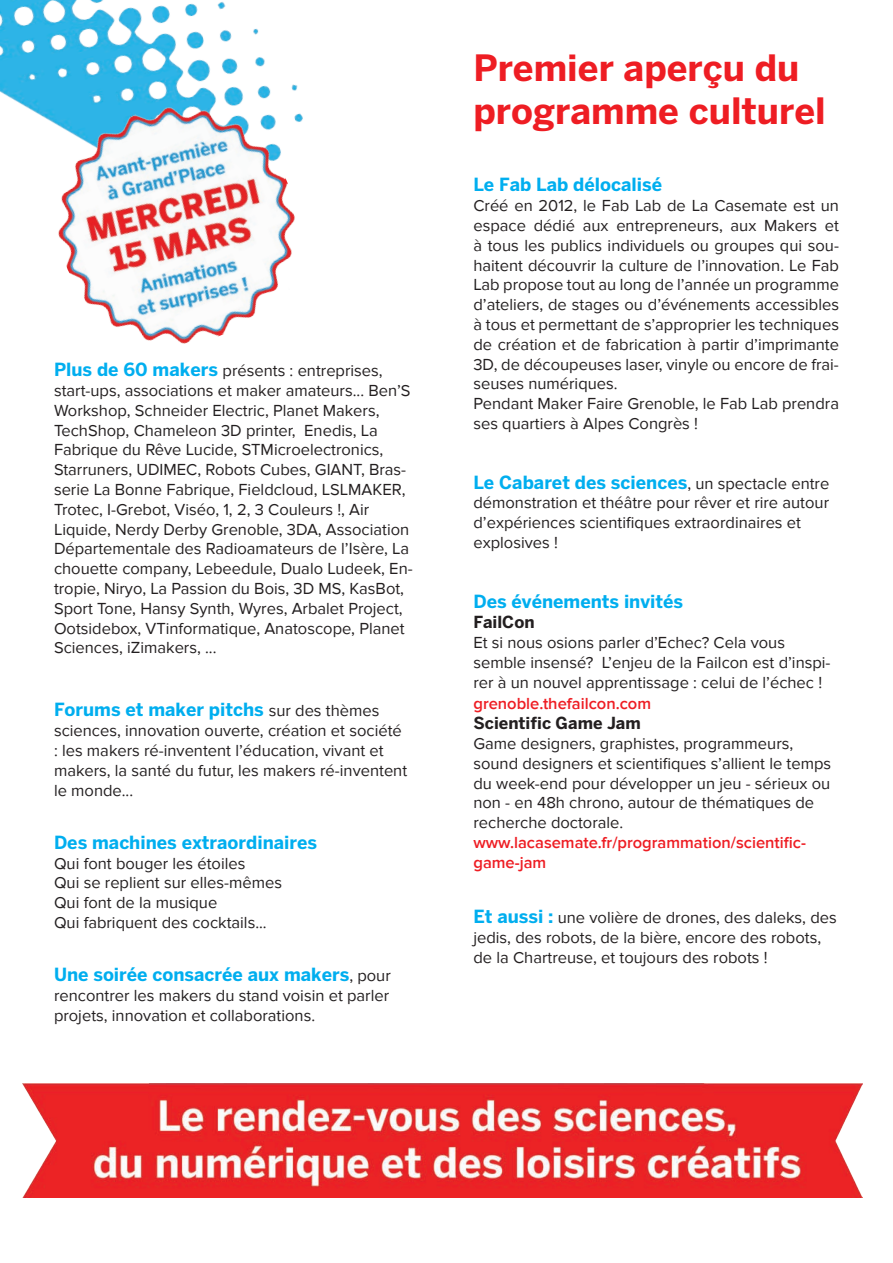
<style>
.page{position:relative;width:893px;height:1263px;background:#fff}
.page>*{position:absolute;margin:0;border:0;box-sizing:border-box;transform-origin:0 0}
.t1{font:700 36px/43.2px "Benton Sans";color:#ee1d23}
.t2{font:700 18px "Benton Sans";color:#00aeef}
.t3{font:16.5px/19.8px "Proxima Nova";color:#231f20}
.t4{font:600 16.5px/19.8px "Proxima Nova";color:#ee1d23}
.t5{font:700 16.5px "Benton Sans";color:#231f20}
.s1{font-family:"Benton Sans";font-weight:700;font-size:18px;color:#00aeef}
.s2{font-family:"Proxima Nova";font-weight:400;font-size:16.5px;color:#231f20}
</style>
<div class="page">
<img style="left:0;top:0;width:265px;height:105px">
<img style="left:22px;top:70px;width:281px;height:274px">
<img style="left:22px;top:1084px;width:840px;height:113px">
<p class="t3" style="left:54px;top:361px;width:360px"><span class="s1">Plus de 60 makers</span> présents : entreprises, start-ups, associations et maker amateurs... Ben’S Workshop, Schneider Electric, Planet Makers, TechShop, Chameleon 3D printer, Enedis, La Fabrique du Rêve Lucide, STMicroelectronics, Starruners, UDIMEC, Robots Cubes, GIANT, Bras&shy;serie La Bonne Fabrique, Fieldcloud, LSLMAKER, Trotec, I-Grebot, Viséo, 1, 2, 3 Couleurs !, Air Liquide, Nerdy Derby Grenoble, 3DA, Association Départementale des Radioamateurs de l’Isère, La chouette company, Lebeedule, Dualo Ludeek, En&shy;tropie, Niryo, La Passion du Bois, 3D MS, KasBot, Sport Tone, Hansy Synth, Wyres, Arbalet Project, Ootsidebox, VTinformatique, Anatoscope, Planet Sciences, iZimakers, ...</p>
<p class="t2" style="left:54px;top:699px;width:327px">Forums et maker pitchs <span class="s2">sur des thèmes</span></p>
<p class="t3" style="left:54px;top:721px;width:355px">sciences, innovation ouverte, création et société : les makers ré-inventent l’éducation, vivant et makers, la santé du futur, les makers ré-inventent le monde...</p>
<p class="t2" style="left:54px;top:831px;width:265px">Des machines extraordinaires</p>
<p class="t3" style="left:54px;top:853px;width:229px">Qui font bouger les étoiles<br>Qui se replient sur elles-mêmes<br>Qui font de la musique<br>Qui fabriquent des cocktails...</p>
<p class="t2" style="left:54px;top:964px;width:338px">Une soirée consacrée aux makers<span class="s2">, pour</span></p>
<p class="t3" style="left:54px;top:986px;width:337px">rencontrer les makers du stand voisin et parler projets, innovation et collaborations.</p>
<h1 class="t1" style="left:473px;top:45px;width:354px">Premier aperçu du programme culturel</h1>
<p class="t2" style="left:473px;top:174px;width:190px">Le Fab Lab délocalisé</p>
<p class="t3" style="left:473px;top:196px;width:367px">Créé en 2012, le Fab Lab de La Casemate est un espace dédié aux entrepreneurs, aux Makers et à tous les publics individuels ou groupes qui sou&shy;haitent découvrir la culture de l’innovation. Le Fab Lab propose tout au long de l’année un programme d’ateliers, de stages ou d’événements accessibles à tous et permettant de s’approprier les techniques de création et de fabrication à partir d’imprimante 3D, de découpeuses laser, vinyle ou encore de frai&shy;seuses numériques.<br>Pendant Maker Faire Grenoble, le Fab Lab prendra ses quartiers à Alpes Congrès !</p>
<p class="t2" style="left:473px;top:471px;width:357px">Le Cabaret des sciences<span class="s2">, un spectacle entre</span></p>
<p class="t3" style="left:473px;top:493px;width:357px">démonstration et théâtre pour rêver et rire autour d’expériences scientifiques extraordinaires et explosives !</p>
<p class="t2" style="left:473px;top:591px;width:211px">Des événements invités</p>
<p class="t5" style="left:473px;top:612px;width:63px">FailCon</p>
<p class="t3" style="left:473px;top:633px;width:359px">Et si nous osions parler d’Echec? Cela vous semble insensé? L’enjeu de la Failcon est d’inspi&shy;rer à un nouvel apprentissage : celui de l’échec !</p>
<p class="t4" style="left:473px;top:694px;width:179px">grenoble.thefailcon.com</p>
<p class="t5" style="left:473px;top:713px;width:169px">Scientific Game Jam</p>
<p class="t3" style="left:473px;top:734px;width:359px">Game designers, graphistes, programmeurs, sound designers et scientifiques s’allient le temps du week-end pour développer un jeu - sérieux ou non - en 48h chrono, autour de thématiques de recherche doctorale.</p>
<p class="t4" style="left:473px;top:833px;width:334px">www.lacasemate.fr/programmation/scientific&shy;game-jam</p>
<p class="t3" style="left:473px;top:908px;width:365px"><span class="s1">Et aussi :</span> une volière de drones, des daleks, des jedis, des robots, de la bière, encore des robots, de la Chartreuse, et toujours des robots !</p>
</div>
